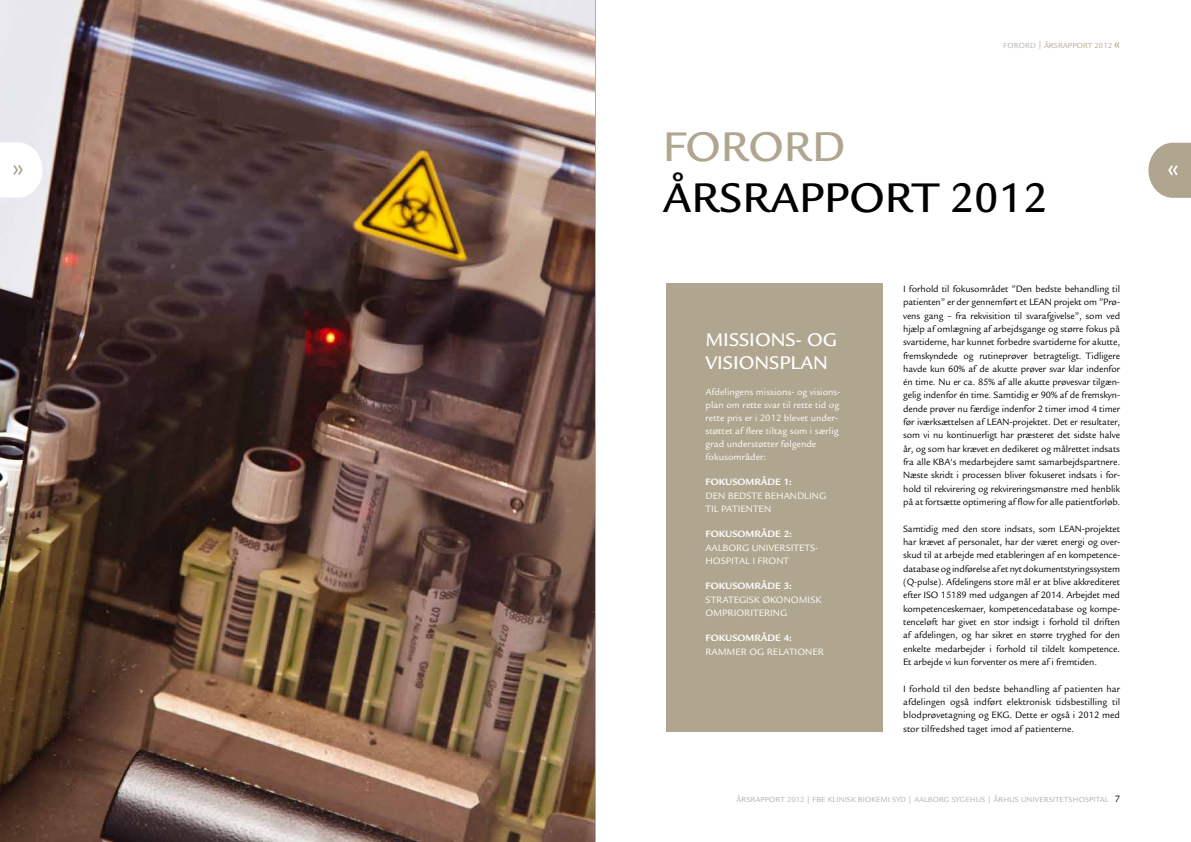
<style>
.page{position:relative;width:1191px;height:842px;background:#fff}
.page>*{position:absolute;margin:0;border:0;box-sizing:border-box;transform-origin:0 0}
.t1{font:500 45px "Legacy Sans";color:#000}
.t2{font:500 45px "Legacy Sans";color:#b0a68f}
.t3{font:500 20px/23px "Legacy Sans";color:#fff}
.t4{font:10px/13.3px "Legacy Sans";letter-spacing:-.01em;color:#000;text-align:justify}
.t5{font:10px/13px "Legacy Sans";color:#fff}
.t6{font:700 10px "Legacy Sans";color:#fff}
.t7{font:8px "Legacy Sans";letter-spacing:.01em;color:#acaeb2}
.t8{font:8px "Legacy Sans";letter-spacing:.01em;color:#b0a68f}
.s1{color:#acaeb2}
.s2{font-family:"Meta Plus";font-size:12px}
</style>
<div class="page">
<img style="left:0;top:0;width:595px;height:842px">
<svg style="left:1148px;top:143px;width:43px;height:55px;background:#bbb39f"></svg>
<div style="left:666px;top:283px;width:217px;height:449px;background:#b0a68f"></div>
<svg style="left:0;top:142px;width:43px;height:56px"></svg>
<hr style="left:595px;top:0;width:1px;height:842px;background:#acaeb2">
<p class="t8" style="left:1003px;top:41px;width:118px"><span class="s1">FORORD</span> | ÅRSRAPPORT 2012 <span class="s2">«</span></p>
<h1 class="t2" style="left:663px;top:122px;width:184px">FORORD</h1>
<h1 class="t1" style="left:663px;top:172px;width:386px">ÅRSRAPPORT 2012</h1>
<h2 class="t3" style="left:705px;top:329px;width:131px">MISSIONS- OG<br>VISIONSPLAN</h2>
<p class="t5" style="left:705px;top:386px;width:137px">Afdelingens missions- og visions&shy;plan om rette svar til rette tid og rette pris er i 2012 blevet under&shy;støttet af flere tiltag som i særlig grad understøtter følgende fokusområder:</p>
<p class="t6" style="left:705px;top:476px;width:35px">FOKUSOMRÅ</p>
<p class="t6" style="left:767px;top:476px;width:26px">DE 1:</p>
<p class="t5" style="left:705px;top:490px;width:29px">Den bedste</p>
<p class="t5" style="left:765px;top:490px;width:26px">behandlin</p>
<p class="t5" style="left:819px;top:490px;width:9px">g</p>
<p class="t5" style="left:705px;top:503px;width:22px">til patienten</p>
<p class="t6" style="left:705px;top:528px;width:35px">FOKUSOMRÅ</p>
<p class="t6" style="left:767px;top:528px;width:26px">DE 2:</p>
<p class="t5" style="left:705px;top:542px;width:14px">Aalbor</p>
<p class="t5" style="left:742px;top:542px;width:38px">g Universitets</p>
<p class="t5" style="left:815px;top:542px;width:5px">-</p>
<p class="t5" style="left:705px;top:555px;width:14px">hospital</p>
<p class="t5" style="left:752px;top:555px;width:13px">i front</p>
<p class="t6" style="left:705px;top:580px;width:35px">FOKUSOMRÅ</p>
<p class="t6" style="left:767px;top:580px;width:26px">DE 3:</p>
<p class="t5" style="left:705px;top:594px;width:12px">Strate</p>
<p class="t5" style="left:739px;top:594px;width:39px">gisk økonomisk</p>
<p class="t5" style="left:705px;top:607px;width:7px">omprioriterin</p>
<p class="t5" style="left:780px;top:607px;width:9px">g</p>
<p class="t6" style="left:705px;top:632px;width:35px">FOKUSOMRÅ</p>
<p class="t6" style="left:767px;top:632px;width:26px">DE 4:</p>
<p class="t5" style="left:705px;top:646px;width:15px">Rammer</p>
<p class="t5" style="left:749px;top:646px;width:24px">og relationer</p>
<p class="t4" style="left:903px;top:282px;width:218px">I forhold til fokusområdet ”Den bedste behandling til patienten” er der gennemført et LEAN projekt om ”Prø&shy;vens gang – fra rekvisition til svarafgivelse”, som ved hjælp af omlægning af arbejdsgange og større fokus på svartiderne, har kunnet forbedre svartiderne for akutte, fremskyndede og rutineprøver betragteligt. Tidligere havde kun 60% af de akutte prøver svar klar indenfor én time. Nu er ca. 85% af alle akutte prøvesvar tilgæn&shy;gelig indenfor én time. Samtidig er 90% af de fremskyn&shy;dende prøver nu færdige indenfor 2 timer imod 4 timer før iværksættelsen af LEAN-projektet. Det er resultater, som vi nu kontinuerligt har præsteret det sidste halve år, og som har krævet en dedikeret og målrettet indsats fra alle KBA's medarbejdere samt samarbejdspartnere.<br>Næste skridt i processen bliver fokuseret indsats i for&shy;hold til rekvirering og rekvireringsmønstre med henblik på at fortsætte optimering af flow for alle patientforløb.</p>
<p class="t4" style="left:903px;top:522px;width:218px">Samtidig med den store indsats, som LEAN-projektet har krævet af personalet, har der været energi og over&shy;skud til at arbejde med etableringen af en kompetence&shy;database og indførelse af et nyt dokumentstyringssystem (Q-pulse). Afdelingens store mål er at blive akkrediteret efter ISO 15189 med udgangen af 2014. Arbejdet med kompetenceskemaer, kompetencedatabase og kompe&shy;tenceløft har givet en stor indsigt i forhold til driften af afdelingen, og har sikret en større tryghed for den enkelte medarbejder i forhold til tildelt kompetence.<br>Et arbejde vi kun forventer os mere af i fremtiden.</p>
<p class="t4" style="left:903px;top:682px;width:218px">I forhold til den bedste behandling af patienten har afdelingen også indført elektronisk tidsbestilling til blodprøvetagning og EKG. Dette er også i 2012 med stor tilfredshed taget imod af patienterne.</p>
<p class="t7" style="left:736px;top:795px;width:184px">ÅRSRAPPORT 2012 | FBE KLINISK BIOKEMI SYD | aalbor</p>
<p class="t7" style="left:944px;top:795px;width:101px">g sygehus | århus universitets</p>
<p class="t7" style="left:1072px;top:795px;width:12px">hospital</p>
<p class="t4" style="left:1114px;top:792px;width:7px">7</p>
</div>
